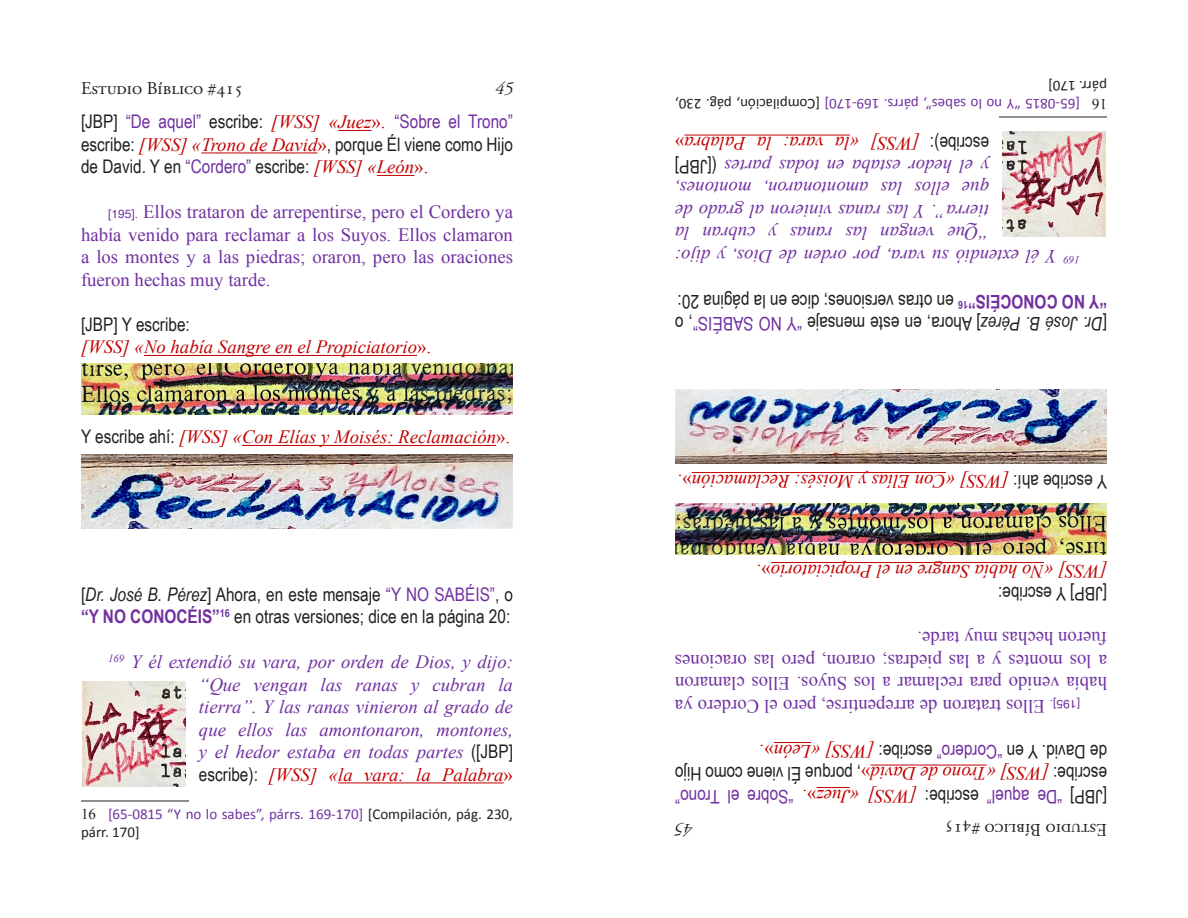
<style>
.page{position:relative;width:1188px;height:918px;background:#fff}
.page>*{position:absolute;margin:0;border:0;box-sizing:border-box;transform-origin:0 0}
.t1{font:18.75px/22.5px "Arial Narrow";color:#231f20}
.t2{font:italic 18.75px/22.5px "Times New Roman";color:#7030a0;text-align:justify}
.t3{font:18.75px/22.5px "Times New Roman";color:#7030a0;text-align:justify}
.t4{font:italic 18.75px "Times New Roman";color:#c00000}
.t5{font:18.75px "Arial Narrow";color:#7030a0}
.t6{font:18px "Adobe Garamond Pro";color:#231f20}
.t7{font:italic 18px "Adobe Garamond Pro";color:#231f20}
.t8{font:15px/18px "Calibri";color:#7030a0}
.t9{font:15px "Calibri";color:#231f20}
.t10{font:15px "Times New Roman";color:#231f20}
.t11{font:12px "Helvetica";color:#7030a0}
.s1{color:#7030a0}
.s2{font-family:"Times New Roman";font-style:italic;color:#c00000}
.s3{font-family:"Times New Roman";color:#c00000}
.s4{font-family:"Helvetica";font-size:12px}
.s5{font-style:normal}
.s6{font-family:"Arial Narrow";font-style:normal;color:#231f20}
.s7{font-style:italic}
.s8{font-weight:700;color:#7030a0}
.s9{color:#c00000}
.s10{font-style:normal;color:#c00000}
.s11{font-family:"Times New Roman";color:#231f20}
.s12{color:#231f20}
</style>
<div class="page">
<hr style="left:338px;top:130px;width:34px;height:1px;background:#c00000">
<hr style="left:201px;top:153px;width:117px;height:1px;background:#c00000">
<hr style="left:377px;top:175px;width:37px;height:1px;background:#c00000">
<hr style="left:144px;top:355px;width:273px;height:1px;background:#c00000">
<hr style="left:242px;top:445px;width:254px;height:1px;background:#c00000">
<hr style="left:338px;top:783px;width:166px;height:1px;background:#c00000">
<hr style="left:81px;top:801px;width:108px;height:1px;background:#231f20">
<img style="left:81px;top:363px;width:432px;height:51px">
<img style="left:81px;top:454px;width:432px;height:74px">
<img style="left:82px;top:681px;width:103px;height:106px">
<hr style="left:816px;top:787px;width:34px;height:1px;background:#c00000">
<hr style="left:870px;top:765px;width:117px;height:1px;background:#c00000">
<hr style="left:774px;top:742px;width:37px;height:1px;background:#c00000">
<hr style="left:771px;top:562px;width:273px;height:1px;background:#c00000">
<hr style="left:692px;top:472px;width:254px;height:1px;background:#c00000">
<hr style="left:684px;top:135px;width:166px;height:1px;background:#c00000">
<hr style="left:999px;top:117px;width:108px;height:1px;background:#231f20">
<img style="left:675px;top:504px;width:432px;height:51px">
<img style="left:675px;top:390px;width:432px;height:74px">
<img style="left:1003px;top:131px;width:103px;height:106px">
<p class="t6" style="left:81px;top:78px;width:164px">Estudio Bíblico #415</p>
<p class="t7" style="left:495px;top:78px;width:19px">45</p>
<p class="t1" style="left:81px;top:110px;width:434px;text-align:justify">[JBP] <span class="s1">“De aquel”</span> escribe: <span class="s2">[WSS] «Juez</span><span class="s3">».</span> <span class="s1">“Sobre el Trono” </span>escribe: <span class="s2">[WSS] «Trono de David</span><span class="s3">»</span>, porque Él viene como Hijo de David. Y en <span class="s1">“Cordero”</span> escribe: <span class="s2">[WSS] «León</span><span class="s3">».</span></p>
<p class="t3" style="left:81px;top:201px;width:434px;text-indent:27px"><span class="s4">[195].</span> Ellos trataron de arrepentirse, pero el Cordero ya había venido para reclamar a los Suyos. Ellos clamaron a los montes y a las piedras; oraron, pero las oraciones fueron hechas muy tarde.</p>
<p class="t1" style="left:81px;top:312px;width:110px">[JBP] Y escribe:</p>
<p class="t4" style="left:81px;top:334px;width:352px">[WSS] «No había Sangre en el Propiciatorio<span class="s5">».</span></p>
<p class="t4" style="left:81px;top:424px;width:431px"><span class="s6">Y escribe ahí:</span> [WSS] «Con Elías y Moisés: Reclamación<span class="s5">».</span></p>
<p class="t1" style="left:81px;top:582px;width:433px">[<span class="s7">Dr. José B. Pérez</span>] Ahora, en este mensaje <span class="s1">“Y NO SABÉIS”</span>, o <span class="s8">“Y NO CONOCÉIS”</span><sup>16</sup> en otras versiones; dice en la página 20:</p>
<p class="t2" style="left:199px;top:650px;width:316px;text-indent:-91px"><sup>169</sup> Y él extendió su vara, por orden de Dios, y dijo: “Que vengan las ranas y cubran la tierra”. Y las ranas vinieron al grado de que ellos las amontonaron, montones, y el hedor estaba en todas partes <span class="s6">([JBP] escribe):</span> <span class="s9">[WSS] «la vara: la Palabra</span><span class="s10">»</span></p>
<p class="t8" style="left:81px;top:805px;width:434px"><span class="s11">16</span> [65-0815 “Y no lo sabes”, párrs. 169-170] <span class="s12">[Compilación, pág. 230, párr. 170]</span></p>
<p class="t9" style="left:1107px;top:96px;width:60px;rotate:-180deg">párr. 170]</p>
<p class="t8" style="left:1080px;top:113px;width:407px;rotate:-180deg">[65-0815 “Y no lo sabes”, párrs. 169-170] <span class="s12">[Compilación, pág. 230,</span></p>
<p class="t10" style="left:1107px;top:114px;width:16px;rotate:-180deg">16</p>
<p class="t1" style="left:989px;top:156px;width:60px;rotate:-180deg">escribe):</p>
<p class="t2" style="left:1080px;top:268px;width:407px;text-align:right;rotate:-180deg"><sup>169</sup> Y él extendió su vara, por orden de Dios, y dijo: “Que vengan las ranas y cubran la<br>tierra”. Y las ranas vinieron al grado de<br>que ellos las amontonaron, montones,<br>y el hedor estaba en todas partes <span class="s6">([JBP]<br></span><span class="s9">[WSS] «la vara: la Palabra</span><span class="s10">»</span></p>
<p class="t1" style="left:1107px;top:336px;width:433px;rotate:-180deg">[<span class="s7">Dr. José B. Pérez</span>] Ahora, en este mensaje <span class="s1">“Y NO SABÉIS”</span>, o <span class="s8">“Y NO CONOCÉIS”</span><sup>16</sup> en otras versiones; dice en la página 20:</p>
<p class="t4" style="left:1107px;top:494px;width:431px;rotate:-180deg"><span class="s6">Y escribe ahí:</span> [WSS] «Con Elías y Moisés: Reclamación<span class="s5">».</span></p>
<p class="t4" style="left:1107px;top:584px;width:352px;rotate:-180deg">[WSS] «No había Sangre en el Propiciatorio<span class="s5">».</span></p>
<p class="t1" style="left:1107px;top:606px;width:110px;rotate:-180deg">[JBP] Y escribe:</p>
<p class="t3" style="left:1107px;top:695px;width:434px;rotate:-180deg">había venido para reclamar a los Suyos. Ellos clamaron a los montes y a las piedras; oraron, pero las oraciones fueron hechas muy tarde.</p>
<p class="t3" style="left:1045px;top:717px;width:371px;rotate:-180deg">Ellos trataron de arrepentirse, pero el Cordero ya</p>
<p class="t11" style="left:1080px;top:713px;width:32px;rotate:-180deg">[195].</p>
<p class="t1" style="left:1107px;top:808px;width:434px;rotate:-180deg">[JBP] <span class="s1">“De aquel”</span> escribe: <span class="s2">[WSS] «Juez</span><span class="s3">».<br></span>escribe: <span class="s2">[WSS] «Trono de David</span><span class="s3">»</span>, porque Él viene como Hijo de David. Y en <span class="s1">“Cordero”</span> escribe: <span class="s2">[WSS] «León</span><span class="s3">».</span></p>
<p class="t5" style="left:794px;top:810px;width:120px;rotate:-180deg">“Sobre el Trono”</p>
<p class="t7" style="left:693px;top:840px;width:19px;rotate:-180deg">45</p>
<p class="t6" style="left:1107px;top:840px;width:164px;rotate:-180deg">Estudio Bíblico #415</p>
</div>
